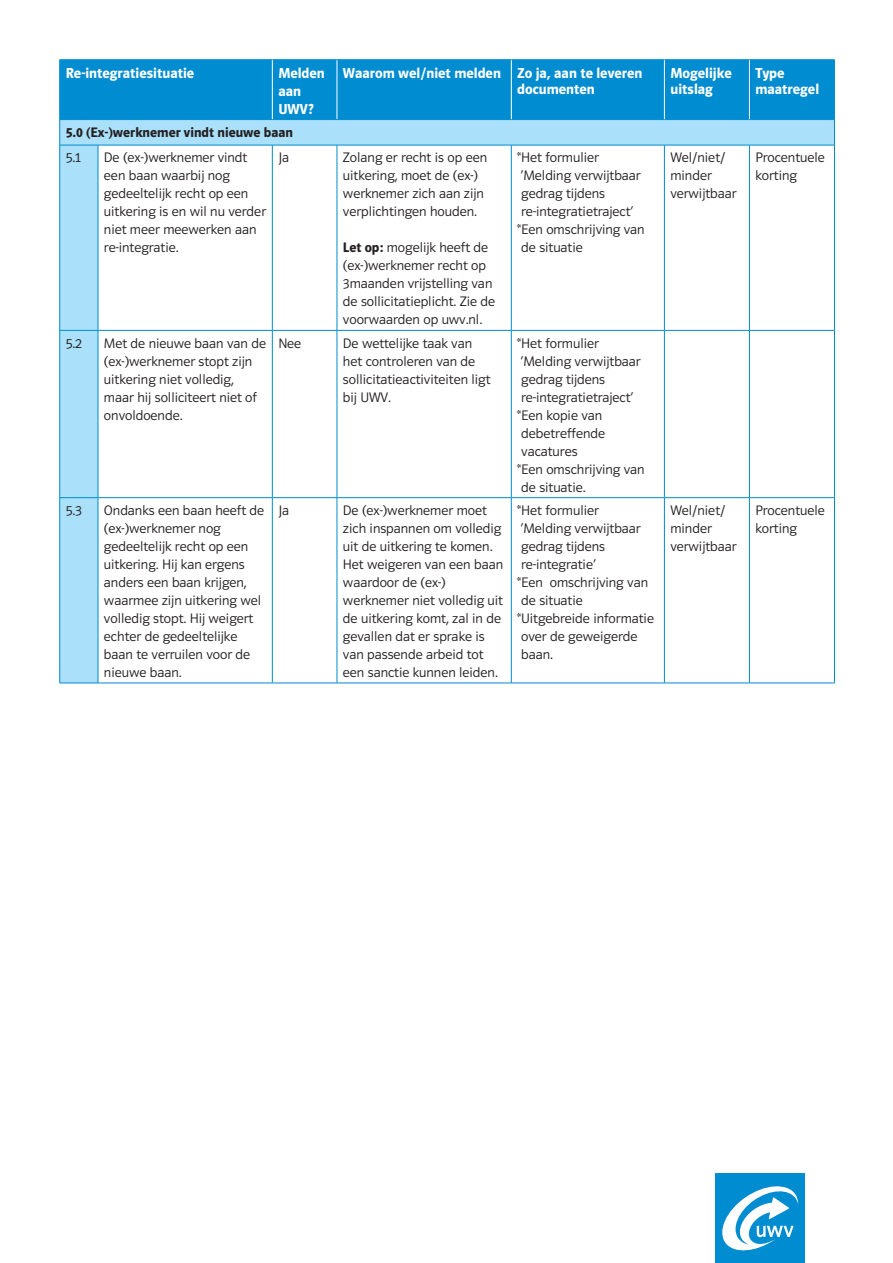
<style>
.page{position:relative;width:893px;height:1263px;background:#fff}
.page>*{position:absolute;margin:0;border:0;box-sizing:border-box;transform-origin:0 0}
.t1{font:700 15px/16.5px "UWV Sans 2010";color:#fff}
.t2{font:300 14.25px/18px "UWV Sans 2010";color:#231f20}
.t3{font:700 14.25px "UWV Sans 2010";color:#231f20}
.s1{font-weight:700}
</style>
<div class="page">
<div style="left:60px;top:60px;width:774px;height:59px;background:#008cd0"></div>
<div style="left:273px;top:60px;width:238px;height:59px;background:#008cd0"></div>
<svg style="left:60px;top:120px;width:774px;height:563px"></svg>
<hr style="left:272px;top:60px;width:1px;height:59px;background:#fff">
<hr style="left:337px;top:60px;width:1px;height:59px;background:#fff">
<hr style="left:511px;top:60px;width:1px;height:59px;background:#fff">
<hr style="left:664px;top:60px;width:1px;height:59px;background:#fff">
<hr style="left:749px;top:60px;width:1px;height:59px;background:#fff">
<hr style="left:59px;top:60px;width:1px;height:59px;background:#008cd0">
<hr style="left:60px;top:59px;width:38px;height:1px;background:#008cd0">
<hr style="left:98px;top:59px;width:174px;height:1px;background:#008cd0">
<hr style="left:272px;top:59px;width:65px;height:1px;background:#008cd0">
<hr style="left:337px;top:59px;width:174px;height:1px;background:#008cd0">
<hr style="left:511px;top:59px;width:153px;height:1px;background:#008cd0">
<hr style="left:664px;top:59px;width:85px;height:1px;background:#008cd0">
<hr style="left:749px;top:59px;width:86px;height:1px;background:#008cd0">
<hr style="left:834px;top:60px;width:1px;height:59px;background:#008cd0">
<svg style="left:59px;top:120px;width:1px;height:25px"></svg>
<hr style="left:60px;top:119px;width:38px;height:1px;background:#008cd0">
<hr style="left:98px;top:119px;width:174px;height:1px;background:#008cd0">
<hr style="left:272px;top:119px;width:65px;height:1px;background:#008cd0">
<hr style="left:337px;top:119px;width:174px;height:1px;background:#008cd0">
<hr style="left:511px;top:119px;width:153px;height:1px;background:#008cd0">
<hr style="left:664px;top:119px;width:85px;height:1px;background:#008cd0">
<hr style="left:749px;top:119px;width:86px;height:1px;background:#008cd0">
<svg style="left:834px;top:120px;width:1px;height:25px"></svg>
<hr style="left:59px;top:145px;width:1px;height:185px;background:#008cd0">
<hr style="left:60px;top:145px;width:38px;height:1px;background:#008cd0">
<hr style="left:98px;top:145px;width:1px;height:185px;background:#008cd0">
<hr style="left:98px;top:145px;width:174px;height:1px;background:#008cd0">
<hr style="left:272px;top:145px;width:1px;height:185px;background:#008cd0">
<hr style="left:272px;top:145px;width:65px;height:1px;background:#008cd0">
<hr style="left:337px;top:145px;width:1px;height:185px;background:#008cd0">
<hr style="left:337px;top:145px;width:174px;height:1px;background:#008cd0">
<hr style="left:511px;top:145px;width:1px;height:185px;background:#008cd0">
<hr style="left:511px;top:145px;width:153px;height:1px;background:#008cd0">
<hr style="left:664px;top:145px;width:85px;height:1px;background:#008cd0">
<hr style="left:749px;top:145px;width:86px;height:1px;background:#008cd0">
<hr style="left:664px;top:145px;width:1px;height:185px;background:#008cd0">
<hr style="left:749px;top:145px;width:1px;height:185px;background:#008cd0">
<hr style="left:834px;top:145px;width:1px;height:185px;background:#008cd0">
<hr style="left:59px;top:331px;width:1px;height:166px;background:#008cd0">
<hr style="left:60px;top:330px;width:38px;height:1px;background:#008cd0">
<hr style="left:98px;top:331px;width:1px;height:166px;background:#008cd0">
<hr style="left:98px;top:330px;width:174px;height:1px;background:#008cd0">
<hr style="left:272px;top:331px;width:1px;height:166px;background:#008cd0">
<hr style="left:272px;top:330px;width:65px;height:1px;background:#008cd0">
<hr style="left:337px;top:331px;width:1px;height:166px;background:#008cd0">
<hr style="left:337px;top:330px;width:174px;height:1px;background:#008cd0">
<hr style="left:511px;top:331px;width:1px;height:166px;background:#008cd0">
<hr style="left:511px;top:330px;width:153px;height:1px;background:#008cd0">
<hr style="left:664px;top:330px;width:85px;height:1px;background:#008cd0">
<hr style="left:749px;top:330px;width:86px;height:1px;background:#008cd0">
<hr style="left:664px;top:331px;width:1px;height:166px;background:#008cd0">
<hr style="left:749px;top:331px;width:1px;height:166px;background:#008cd0">
<hr style="left:834px;top:331px;width:1px;height:166px;background:#008cd0">
<hr style="left:59px;top:498px;width:1px;height:185px;background:#008cd0">
<hr style="left:60px;top:497px;width:38px;height:1px;background:#008cd0">
<hr style="left:60px;top:683px;width:38px;height:1px;background:#008cd0">
<hr style="left:98px;top:498px;width:1px;height:185px;background:#008cd0">
<hr style="left:98px;top:497px;width:174px;height:1px;background:#008cd0">
<hr style="left:98px;top:683px;width:174px;height:1px;background:#008cd0">
<hr style="left:272px;top:498px;width:1px;height:185px;background:#008cd0">
<hr style="left:272px;top:497px;width:65px;height:1px;background:#008cd0">
<hr style="left:272px;top:683px;width:65px;height:1px;background:#008cd0">
<hr style="left:337px;top:498px;width:1px;height:185px;background:#008cd0">
<hr style="left:337px;top:497px;width:174px;height:1px;background:#008cd0">
<hr style="left:337px;top:683px;width:174px;height:1px;background:#008cd0">
<hr style="left:511px;top:498px;width:1px;height:185px;background:#008cd0">
<hr style="left:511px;top:497px;width:153px;height:1px;background:#008cd0">
<hr style="left:664px;top:497px;width:85px;height:1px;background:#008cd0">
<hr style="left:749px;top:497px;width:86px;height:1px;background:#008cd0">
<hr style="left:664px;top:498px;width:1px;height:185px;background:#008cd0">
<hr style="left:749px;top:498px;width:1px;height:185px;background:#008cd0">
<hr style="left:834px;top:498px;width:1px;height:185px;background:#008cd0">
<hr style="left:511px;top:683px;width:153px;height:1px;background:#008cd0">
<hr style="left:664px;top:683px;width:85px;height:1px;background:#008cd0">
<hr style="left:749px;top:683px;width:86px;height:1px;background:#008cd0">
<div style="left:716px;top:1174px;width:89px;height:89px;background:#008cd0"></div>
<svg style="left:722px;top:1186px;width:76px;height:65px"></svg>
<p class="t1" style="left:66px;top:64px;width:130px">Re-integratiesituatie</p>
<p class="t1" style="left:278px;top:64px;width:48px;line-height:18px">Melden aan<br>UWV?</p>
<p class="t1" style="left:517px;top:64px;width:127px;text-indent:-174px">Waarom wel/niet melden Zo ja, aan te leveren documenten</p>
<p class="t1" style="left:670px;top:64px;width:63px">Mogelijke uitslag</p>
<p class="t1" style="left:755px;top:64px;width:65px">Type maatregel</p>
<p class="t3" style="left:66px;top:125px;width:229px">5.0 (Ex-)werknemer vindt nieuwe baan</p>
<p class="t2" style="left:66px;top:149px;width:17px">5.1</p>
<p class="t2" style="left:104px;top:149px;width:164px">De (ex-)werknemer vindt een baan waarbij nog gedeeltelijk recht op een uitkering is en wil nu verder niet meer meewerken aan re-integratie.</p>
<p class="t2" style="left:278px;top:149px;width:12px">Ja</p>
<p class="t2" style="left:343px;top:149px;width:146px">Zolang er recht is op een uitkering, moet de (ex-) werknemer zich aan zijn verplichtingen houden.</p>
<p class="t2" style="left:517px;top:149px;width:129px">*Het formulier ‘Melding verwijtbaar gedrag tijdens re-integratietraject’ *Een omschrijving van de situatie</p>
<p class="t2" style="left:670px;top:149px;width:68px">Wel/niet/ minder verwijtbaar</p>
<p class="t2" style="left:755px;top:149px;width:71px">Procentuele korting</p>
<p class="t2" style="left:343px;top:239px;width:154px"><span class="s1">Let op:</span> mogelijk heeft de (ex-)werknemer recht op<br>3maanden vrijstelling van de sollicitatieplicht. Zie de voorwaarden op uwv.nl.</p>
<p class="t2" style="left:66px;top:334px;width:18px">5.2</p>
<p class="t2" style="left:104px;top:334px;width:164px">Met de nieuwe baan van de (ex-)werknemer stopt zijn uitkering niet volledig, maar hij solliciteert niet of onvoldoende.</p>
<p class="t2" style="left:278px;top:334px;width:24px">Nee</p>
<p class="t2" style="left:343px;top:334px;width:149px">De wettelijke taak van het controleren van de sollicitatieactiviteiten ligt bij UWV.</p>
<p class="t2" style="left:517px;top:334px;width:129px">*Het formulier ‘Melding verwijtbaar gedrag tijdens re-integratietraject’ *Een kopie van debetreffende vacatures<br>*Een omschrijving van de situatie.</p>
<p class="t2" style="left:66px;top:501px;width:18px">5.3</p>
<p class="t2" style="left:104px;top:501px;width:162px">Ondanks een baan heeft de (ex-)werknemer nog gedeeltelijk recht op een uitkering. Hij kan ergens anders een baan krijgen, waarmee zijn uitkering wel volledig stopt. Hij weigert echter de gedeeltelijke baan te verruilen voor de nieuwe baan.</p>
<p class="t2" style="left:278px;top:501px;width:12px">Ja</p>
<p class="t2" style="left:343px;top:501px;width:162px">De (ex-)werknemer moet zich inspannen om volledig uit de uitkering te komen.<br>Het weigeren van een baan waardoor de (ex-) werknemer niet volledig uit de uitkering komt, zal in de gevallen dat er sprake is van passende arbeid tot een sanctie kunnen leiden.</p>
<p class="t2" style="left:517px;top:501px;width:138px">*Het formulier<br>‘Melding verwijtbaar gedrag tijdens re-integratie’<br>*Een omschrijving van de situatie *Uitgebreide informatie over de geweigerde baan.</p>
<p class="t2" style="left:670px;top:501px;width:68px">Wel/niet/ minder verwijtbaar</p>
<p class="t2" style="left:755px;top:501px;width:71px">Procentuele korting</p>
</div>
